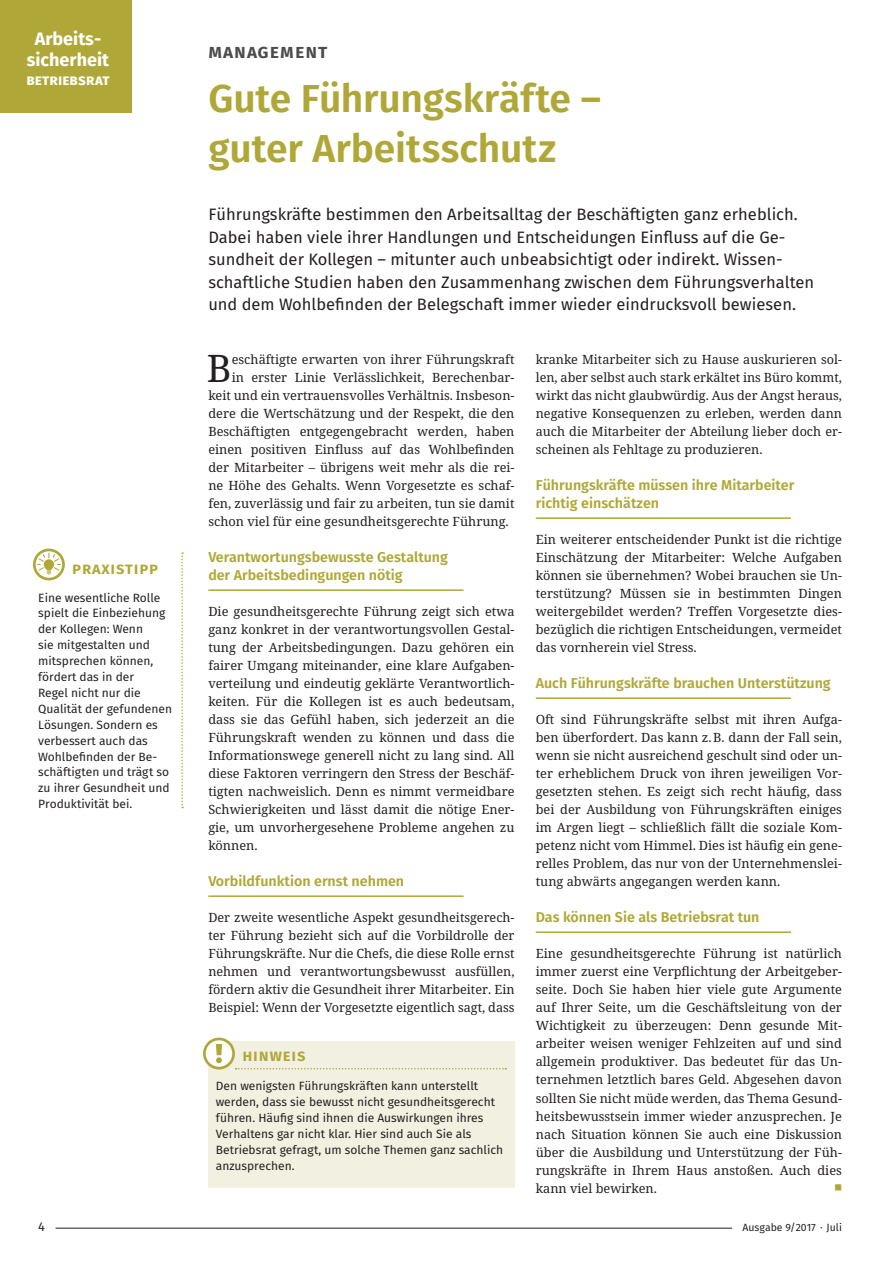
<style>
.page{position:relative;width:893px;height:1263px;background:#fff}
.page>*{position:absolute;margin:0;border:0;box-sizing:border-box;transform-origin:0 0}
.t1{font:600 39px/49.5px "Fira Sans";letter-spacing:-.005em;color:#afa838}
.t2{font:37.95px "Noto Serif";color:#231f20}
.t3{font:600 19.5px "Fira Sans";letter-spacing:.05em;color:#4b4c4d}
.t4{font:700 18px/21px "Fira Sans";color:#fff;text-align:center}
.t5{font:16.5px/22.5px "Fira Sans";color:#231f20}
.t6{font:600 16.5px "Fira Sans";letter-spacing:.05em;color:#afa838}
.t7{font:700 15px "Fira Sans";letter-spacing:.005em;color:#fff}
.t8{font:600 14.25px/18px "Fira Sans";color:#afa838}
.t9{font:12.75px/18px "Noto Serif";color:#231f20;text-align:justify}
.t10{font:12.75px "Fira Sans";color:#231f20}
.t11{font:12.75px "Noto Serif";color:#afa838}
.t12{font:12px/15.9px "Fira Sans";color:#231f20}
.t13{font:10.5px "Fira Sans";color:#231f20}
</style>
<div class="page">
<hr style="left:56px;top:1228px;width:676px;height:1px;background:#231f20">
<div style="left:0;top:0;width:132px;height:112px;background:#afa838"></div>
<hr style="left:208px;top:589px;width:255px;height:2px;background:#afa838">
<hr style="left:208px;top:895px;width:255px;height:2px;background:#afa838">
<hr style="left:536px;top:517px;width:255px;height:2px;background:#afa838">
<hr style="left:536px;top:697px;width:255px;height:2px;background:#afa838">
<hr style="left:536px;top:931px;width:255px;height:2px;background:#afa838">
<div style="left:208px;top:1042px;width:306px;height:146px;background:#f2f1e1"></div>
<svg style="left:203px;top:1037px;width:303px;height:32px"></svg>
<svg style="left:181px;top:552px;width:2px;height:256px"></svg>
<svg style="left:33px;top:549px;width:32px;height:31px"></svg>
<h3 class="t4" style="left:27px;top:29px;width:84px">Arbeits&shy;sicherheit</h3>
<p class="t7" style="left:26px;top:69px;width:85px">Betriebsrat</p>
<p class="t6" style="left:72px;top:556px;width:63px">Praxistipp</p>
<p class="t12" style="left:38px;top:589px;width:135px">Eine wesentliche Rolle spielt die Einbeziehung der Kollegen: Wenn<br>sie mitgestalten und mitsprechen können, fördert das in der<br>Regel nicht nur die<br>Qualität der gefundenen<br>Lösungen. Sondern es verbessert auch das<br>Wohlbefinden der Be&shy;schäftigten und trägt so zu ihrer Gesundheit und<br>Produktivität bei.</p>
<h3 class="t3" style="left:208px;top:38px;width:121px">MANAGEMENT</h3>
<h1 class="t1" style="left:208px;top:74px;width:394px">Gute Führungskräfte – guter Arbeitsschutz</h1>
<p class="t5" style="left:208px;top:203px;width:607px">Führungskräfte bestimmen den Arbeitsalltag der Beschäftigten ganz erheblich.<br>Dabei haben viele ihrer Handlungen und Entscheidungen Einfluss auf die Ge&shy;sundheit der Kollegen – mitunter auch unbeabsichtigt oder indirekt. Wissen&shy;schaftliche Studien haben den Zusammenhang zwischen dem Führungsverhalten und dem Wohlbefinden der Belegschaft immer wieder eindrucksvoll bewiesen.</p>
<h2 class="t2" style="left:207px;top:343px;width:26px">B</h2>
<p class="t9" style="left:232px;top:350px;width:284px">eschäftigte erwarten von ihrer Führungskraft</p>
<p class="t9" style="left:232px;top:368px;width:284px">in erster Linie Verlässlichkeit, Berechenbar-</p>
<p class="t9" style="left:208px;top:386px;width:308px">keit und ein vertrauensvolles Verhältnis. Insbeson-</p>
<p class="t9" style="left:208px;top:404px;width:308px">dere die Wertschätzung und der Respekt, die den</p>
<p class="t9" style="left:208px;top:422px;width:308px">Beschäftigten entgegengebracht werden, haben</p>
<p class="t9" style="left:208px;top:440px;width:308px">einen positiven Einfluss auf das Wohlbefinden</p>
<p class="t9" style="left:208px;top:458px;width:308px">der Mitarbeiter – übrigens weit mehr als die rei-</p>
<p class="t9" style="left:208px;top:476px;width:308px">ne Höhe des Gehalts. Wenn Vorgesetzte es schaf-</p>
<p class="t9" style="left:208px;top:494px;width:308px">fen, zuverlässig und fair zu arbeiten, tun sie damit</p>
<p class="t9" style="left:208px;top:512px;width:302px">schon viel für eine gesundheitsgerechte Führung.</p>
<p class="t8" style="left:208px;top:548px;width:241px">Verantwortungsbewusste Gestaltung der Arbeitsbedingungen nötig</p>
<p class="t9" style="left:208px;top:602px;width:308px">Die gesundheitsgerechte Führung zeigt sich etwa ganz konkret in der verantwortungsvollen Gestal&shy;tung der Arbeitsbedingungen. Dazu gehören ein fairer Umgang miteinander, eine klare Aufgaben&shy;verteilung und eindeutig geklärte Verantwortlich&shy;keiten. Für die Kollegen ist es auch bedeutsam, dass sie das Gefühl haben, sich jederzeit an die Führungskraft wenden zu können und dass die Informationswege generell nicht zu lang sind. All diese Faktoren verringern den Stress der Beschäf&shy;tigten nachweislich. Denn es nimmt vermeidbare Schwierigkeiten und lässt damit die nötige Ener&shy;gie, um unvorhergesehene Probleme angehen zu können.</p>
<p class="t8" style="left:208px;top:872px;width:197px">Vorbildfunktion ernst nehmen</p>
<p class="t9" style="left:208px;top:908px;width:308px">Der zweite wesentliche Aspekt gesundheitsgerech&shy;ter Führung bezieht sich auf die Vorbildrolle der Führungskräfte. Nur die Chefs, die diese Rolle ernst nehmen und verantwortungsbewusst ausfüllen, fördern aktiv die Gesundheit ihrer Mitarbeiter. Ein Beispiel: Wenn der Vorgesetzte eigentlich sagt, dass</p>
<p class="t6" style="left:242px;top:1043px;width:65px">Hinweis</p>
<p class="t12" style="left:216px;top:1078px;width:289px">Den wenigsten Führungskräften kann unterstellt werden, dass sie bewusst nicht gesundheitsgerecht führen. Häufig sind ihnen die Auswirkungen ihres Verhaltens gar nicht klar. Hier sind auch Sie als Betriebsrat gefragt, um solche Themen ganz sachlich anzusprechen.</p>
<p class="t9" style="left:536px;top:350px;width:308px">kranke Mitarbeiter sich zu Hause auskurieren sol&shy;len, aber selbst auch stark erkältet ins Büro kommt, wirkt das nicht glaubwürdig. Aus der Angst heraus, negative Konsequenzen zu erleben, werden dann auch die Mitarbeiter der Abteilung lieber doch er&shy;scheinen als Fehltage zu produzieren.</p>
<p class="t8" style="left:536px;top:476px;width:260px">Führungskräfte müssen ihre Mitarbeiter richtig einschätzen</p>
<p class="t9" style="left:536px;top:530px;width:308px">Ein weiterer entscheidender Punkt ist die richtige Einschätzung der Mitarbeiter: Welche Aufgaben können sie übernehmen? Wobei brauchen sie Un&shy;terstützung? Müssen sie in bestimmten Dingen weitergebildet werden? Treffen Vorgesetzte dies&shy;bezüglich die richtigen Entscheidungen, vermeidet das vornherein viel Stress.</p>
<p class="t8" style="left:536px;top:674px;width:296px">Auch Führungskräfte brauchen Unterstützung</p>
<p class="t9" style="left:536px;top:710px;width:308px">Oft sind Führungskräfte selbst mit ihren Aufga&shy;ben überfordert. Das kann z.B. dann der Fall sein, wenn sie nicht ausreichend geschult sind oder un&shy;ter erheblichem Druck von ihren jeweiligen Vor&shy;gesetzten stehen. Es zeigt sich recht häufig, dass bei der Ausbildung von Führungskräften einiges im Argen liegt – schließlich fällt die soziale Kom&shy;petenz nicht vom Himmel. Dies ist häufig ein gene&shy;relles Problem, das nur von der Unternehmenslei&shy;tung abwärts angegangen werden kann.</p>
<p class="t8" style="left:536px;top:908px;width:225px">Das können Sie als Betriebsrat tun</p>
<p class="t9" style="left:536px;top:944px;width:308px">Eine gesundheitsgerechte Führung ist natürlich immer zuerst eine Verpflichtung der Arbeitgeber&shy;seite. Doch Sie haben hier viele gute Argumente auf Ihrer Seite, um die Geschäftsleitung von der Wichtigkeit zu überzeugen: Denn gesunde Mit&shy;arbeiter weisen weniger Fehlzeiten auf und sind allgemein produktiver. Das bedeutet für das Un&shy;ternehmen letztlich bares Geld. Abgesehen davon sollten Sie nicht müde werden, das Thema Gesund&shy;heitsbewusstsein immer wieder anzusprechen. Je nach Situation können Sie auch eine Diskussion über die Ausbildung und Unterstützung der Füh&shy;rungskräfte in Ihrem Haus anstoßen. Auch dies kann viel bewirken.</p>
<p class="t11" style="left:834px;top:1179px;width:9px">■</p>
<p class="t10" style="left:38px;top:1217px;width:8px">4</p>
<p class="t13" style="left:743px;top:1220px;width:101px">Ausgabe 9/2017 · Juli</p>
</div>
